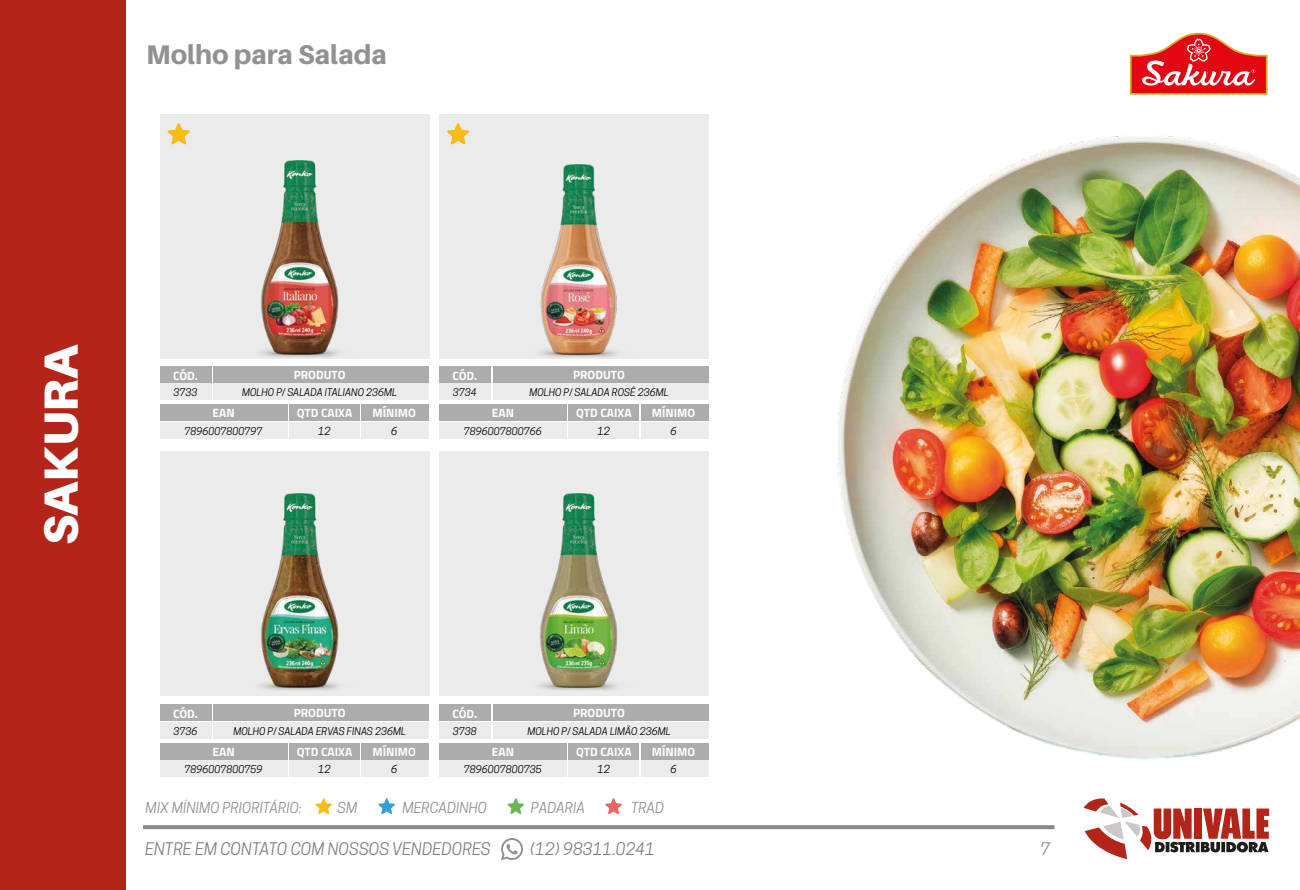
<style>
.page{position:relative;width:1300px;height:890px;background:#fff}
.page>*{position:absolute;margin:0;border:0;box-sizing:border-box;transform-origin:0 0}
.t1{font:900 48px "Aileron";color:#fff}
.t2{font:800 27px "Aileron";color:#919191}
.t3{font:italic 16.3px "Cooper Hewitt";color:#818181}
.t4{font:italic 16.3px "Cooper Hewitt";color:#8a8a8a}
.t5{font:italic 14.2px "Cooper Hewitt";color:#919191}
.t6{font:700 12px "Titillium Web";color:#fff}
.t7{font:italic 10.5px "Cooper Hewitt";color:#010101}
.t8{font:italic 10px "Cooper Hewitt";color:#010101}
</style>
<div class="page">
<svg style="left:143px;top:825px;width:912px;height:4px;background:#8e8e8e"></svg>
<div style="left:1194px;top:809px;width:8px;height:30px;background:#b32518"></div>
<svg style="left:1084px;top:798px;width:111px;height:61px"></svg>
<svg style="left:1196px;top:842px;width:4px;height:10px"></svg>
<svg style="left:1201px;top:809px;width:68px;height:43px"></svg>
<div style="left:0;top:0;width:126px;height:890px;background:#b32518"></div>
<svg style="left:315px;top:798px;width:17px;height:16px"></svg>
<svg style="left:605px;top:798px;width:17px;height:16px"></svg>
<svg style="left:378px;top:798px;width:17px;height:16px"></svg>
<svg style="left:508px;top:798px;width:16px;height:16px"></svg>
<svg style="left:501px;top:838px;width:22px;height:22px"></svg>
<svg style="left:1130px;top:33px;width:138px;height:62px"></svg>
<div style="left:160px;top:115px;width:269px;height:244px;background:#ebebeb"></div>
<div style="left:440px;top:115px;width:269px;height:244px;background:#ebebeb"></div>
<div style="left:160px;top:452px;width:269px;height:244px;background:#ebebeb"></div>
<div style="left:440px;top:452px;width:269px;height:244px;background:#ebebeb"></div>
<div style="left:440px;top:705px;width:51px;height:16px;background:#acacac"></div>
<div style="left:568px;top:743px;width:71px;height:16px;background:#acacac"></div>
<div style="left:641px;top:743px;width:67px;height:16px;background:#acacac"></div>
<div style="left:439px;top:743px;width:128px;height:16px;background:#acacac"></div>
<div style="left:493px;top:705px;width:215px;height:16px;background:#acacac"></div>
<div style="left:440px;top:722px;width:51px;height:16px;background:#ebebeb"></div>
<div style="left:568px;top:761px;width:71px;height:16px;background:#ebebeb"></div>
<div style="left:641px;top:761px;width:67px;height:16px;background:#ebebeb"></div>
<div style="left:439px;top:761px;width:128px;height:16px;background:#ebebeb"></div>
<div style="left:493px;top:722px;width:215px;height:16px;background:#ebebeb"></div>
<div style="left:160px;top:705px;width:52px;height:16px;background:#acacac"></div>
<div style="left:289px;top:743px;width:71px;height:16px;background:#acacac"></div>
<div style="left:362px;top:743px;width:67px;height:16px;background:#acacac"></div>
<div style="left:160px;top:743px;width:128px;height:16px;background:#acacac"></div>
<div style="left:213px;top:705px;width:216px;height:16px;background:#acacac"></div>
<div style="left:160px;top:722px;width:52px;height:16px;background:#ebebeb"></div>
<div style="left:289px;top:761px;width:71px;height:16px;background:#ebebeb"></div>
<div style="left:362px;top:761px;width:67px;height:16px;background:#ebebeb"></div>
<div style="left:160px;top:761px;width:128px;height:16px;background:#ebebeb"></div>
<div style="left:213px;top:722px;width:216px;height:16px;background:#ebebeb"></div>
<div style="left:160px;top:366px;width:52px;height:16px;background:#acacac"></div>
<div style="left:289px;top:405px;width:71px;height:16px;background:#acacac"></div>
<div style="left:362px;top:405px;width:67px;height:16px;background:#acacac"></div>
<div style="left:160px;top:405px;width:128px;height:16px;background:#acacac"></div>
<div style="left:213px;top:366px;width:216px;height:16px;background:#acacac"></div>
<div style="left:160px;top:384px;width:52px;height:16px;background:#ebebeb"></div>
<div style="left:289px;top:422px;width:71px;height:17px;background:#ebebeb"></div>
<div style="left:362px;top:422px;width:67px;height:17px;background:#ebebeb"></div>
<div style="left:160px;top:422px;width:128px;height:17px;background:#ebebeb"></div>
<div style="left:213px;top:384px;width:216px;height:16px;background:#ebebeb"></div>
<div style="left:440px;top:366px;width:51px;height:16px;background:#acacac"></div>
<div style="left:568px;top:405px;width:71px;height:16px;background:#acacac"></div>
<div style="left:641px;top:405px;width:67px;height:16px;background:#acacac"></div>
<div style="left:439px;top:405px;width:128px;height:16px;background:#acacac"></div>
<div style="left:493px;top:366px;width:215px;height:16px;background:#acacac"></div>
<div style="left:440px;top:384px;width:51px;height:16px;background:#ebebeb"></div>
<div style="left:568px;top:422px;width:71px;height:17px;background:#ebebeb"></div>
<div style="left:641px;top:422px;width:67px;height:17px;background:#ebebeb"></div>
<div style="left:439px;top:422px;width:128px;height:17px;background:#ebebeb"></div>
<div style="left:493px;top:384px;width:215px;height:16px;background:#ebebeb"></div>
<img style="left:837px;top:136px;width:463px;height:623px">
<img style="left:260px;top:160px;width:79px;height:197px">
<img style="left:260px;top:494px;width:79px;height:196px">
<img style="left:539px;top:494px;width:79px;height:196px">
<img style="left:540px;top:165px;width:77px;height:192px">
<svg style="left:447px;top:123px;width:22px;height:21px"></svg>
<svg style="left:168px;top:123px;width:22px;height:21px"></svg>
<h2 class="t2" style="left:146px;top:40px;width:242px">Molho para Salada</h2>
<h1 class="t1" style="left:33px;top:545px;width:202px;rotate:-90deg">SAKURA</h1>
<p class="t6" style="left:173px;top:366px;width:26px">CÓD.</p>
<p class="t6" style="left:294px;top:365px;width:53px">PRODUTO</p>
<p class="t6" style="left:212px;top:404px;width:24px">EAN</p>
<p class="t6" style="left:297px;top:404px;width:57px">QTD CAIXA</p>
<p class="t6" style="left:372px;top:404px;width:45px">MÍNIMO</p>
<p class="t8" style="left:174px;top:387px;width:25px">3733</p>
<p class="t8" style="left:242px;top:387px;width:157px">MOLHO P/ SALADA ITALIANO 236ML</p>
<p class="t8" style="left:185px;top:425px;width:79px">7896007800797</p>
<p class="t7" style="left:318px;top:425px;width:14px">12</p>
<p class="t7" style="left:391px;top:425px;width:8px">6</p>
<p class="t6" style="left:452px;top:366px;width:26px">CÓD.</p>
<p class="t6" style="left:573px;top:365px;width:53px">PRODUTO</p>
<p class="t6" style="left:492px;top:404px;width:24px">EAN</p>
<p class="t6" style="left:576px;top:404px;width:57px">QTD CAIXA</p>
<p class="t6" style="left:652px;top:404px;width:45px">MÍNIMO</p>
<p class="t8" style="left:453px;top:387px;width:25px">3734</p>
<p class="t8" style="left:529px;top:387px;width:141px">MOLHO P/ SALADA ROSÊ 236ML</p>
<p class="t8" style="left:464px;top:425px;width:79px">7896007800766</p>
<p class="t7" style="left:598px;top:425px;width:14px">12</p>
<p class="t7" style="left:670px;top:425px;width:8px">6</p>
<p class="t6" style="left:173px;top:705px;width:26px">CÓD.</p>
<p class="t6" style="left:294px;top:704px;width:53px">PRODUTO</p>
<p class="t6" style="left:212px;top:742px;width:24px">EAN</p>
<p class="t6" style="left:297px;top:742px;width:57px">QTD CAIXA</p>
<p class="t6" style="left:372px;top:742px;width:45px">MÍNIMO</p>
<p class="t8" style="left:174px;top:725px;width:25px">3736</p>
<p class="t8" style="left:233px;top:725px;width:174px">MOLHO P/ SALADA ERVAS FINAS 236ML</p>
<p class="t8" style="left:185px;top:764px;width:79px">7896007800759</p>
<p class="t7" style="left:318px;top:763px;width:14px">12</p>
<p class="t7" style="left:391px;top:763px;width:8px">6</p>
<p class="t6" style="left:452px;top:705px;width:26px">CÓD.</p>
<p class="t6" style="left:573px;top:704px;width:53px">PRODUTO</p>
<p class="t6" style="left:492px;top:742px;width:24px">EAN</p>
<p class="t6" style="left:576px;top:742px;width:57px">QTD CAIXA</p>
<p class="t6" style="left:652px;top:742px;width:45px">MÍNIMO</p>
<p class="t8" style="left:453px;top:725px;width:25px">3738</p>
<p class="t8" style="left:527px;top:725px;width:145px">MOLHO P/ SALADA LIMÃO 236ML</p>
<p class="t8" style="left:464px;top:764px;width:79px">7896007800735</p>
<p class="t7" style="left:598px;top:763px;width:14px">12</p>
<p class="t7" style="left:670px;top:763px;width:8px">6</p>
<h3 class="t5" style="left:146px;top:799px;width:158px">MIX MÍNIMO PRIORITÁRIO:</h3>
<h3 class="t5" style="left:337px;top:799px;width:21px">SM</h3>
<h3 class="t5" style="left:402px;top:799px;width:86px">MERCADINHO</h3>
<h3 class="t5" style="left:531px;top:799px;width:56px">PADARIA</h3>
<h3 class="t5" style="left:631px;top:799px;width:35px">TRAD</h3>
<h3 class="t3" style="left:145px;top:839px;width:347px">ENTRE EM CONTATO COM NOSSOS VENDEDORES</h3>
<h3 class="t3" style="left:530px;top:839px;width:127px">(12) 98311.0241</h3>
<h3 class="t4" style="left:1040px;top:839px;width:11px">7</h3>
</div>
